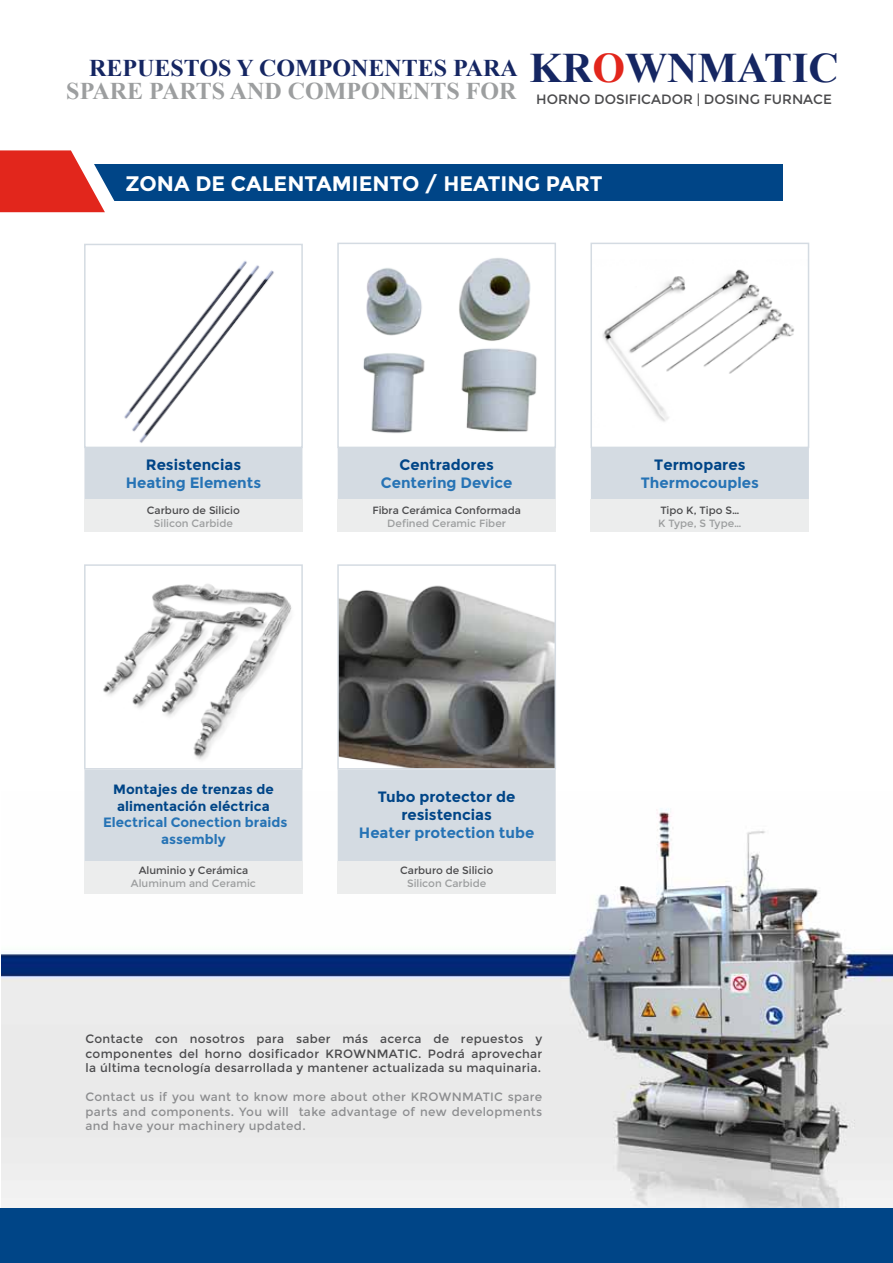
<style>
.page{position:relative;width:893px;height:1263px;background:#fff}
.page>*{position:absolute;margin:0;border:0;box-sizing:border-box;transform-origin:0 0}
.t1{font:700 24px/22.5px "Times New Roman";color:#9c9e9f}
.t2{font:700 21px "Montserrat";color:#fff}
.t3{font:700 15px "Montserrat";color:#2673b5}
.t4{font:700 15px/18px "Montserrat";color:#004587;text-align:center}
.t5{font:700 13.5px/16.5px "Montserrat";color:#004587}
.t6{font:700 13.5px/16.5px "Montserrat";color:#2673b5;text-align:center}
.t7{font:13.5px "Montserrat";color:#4b4b4d}
.t8{font:12px/14.4px "Montserrat";letter-spacing:.025em;color:#4b4b4d;text-align:justify}
.t9{font:12px/14.4px "Montserrat";letter-spacing:.025em;color:#8d8e90;text-align:justify}
.t10{font:10.5px "Montserrat";color:#4b4b4d}
.t11{font:10.5px "Montserrat";color:#9c9e9f}
.s1{color:#152662}
</style>
<div class="page">
<img style="left:1px;top:791px;width:892px;height:418px">
<div style="left:80px;top:164px;width:702px;height:36px;background:#004587"></div>
<svg style="left:0;top:150px;width:121px;height:62px"></svg>
<div style="left:0;top:1209px;width:893px;height:54px;background:#004587"></div>
<div style="left:84px;top:448px;width:218px;height:51px;background:#d4dbe2"></div>
<div style="left:84px;top:500px;width:218px;height:32px;background:#eceded"></div>
<img style="left:124px;top:261px;width:150px;height:182px">
<div style="left:84px;top:244px;width:219px;height:204px;border:2px solid #d4dbe2"></div>
<div style="left:84px;top:769px;width:218px;height:92px;background:#d4dbe2"></div>
<div style="left:84px;top:861px;width:218px;height:32px;background:#eceded"></div>
<img style="left:103px;top:584px;width:189px;height:176px">
<div style="left:84px;top:564px;width:219px;height:205px;border:2px solid #d4dbe2"></div>
<div style="left:338px;top:448px;width:218px;height:51px;background:#d4dbe2"></div>
<div style="left:338px;top:500px;width:218px;height:32px;background:#eceded"></div>
<img style="left:363px;top:258px;width:174px;height:175px">
<div style="left:337px;top:243px;width:219px;height:205px;border:2px solid #d4dbe2"></div>
<div style="left:338px;top:769px;width:218px;height:92px;background:#d4dbe2"></div>
<div style="left:338px;top:861px;width:218px;height:32px;background:#eceded"></div>
<img style="left:340px;top:585px;width:213px;height:181px">
<div style="left:337px;top:564px;width:219px;height:205px;border:2px solid #d4dbe2"></div>
<div style="left:591px;top:448px;width:218px;height:51px;background:#d4dbe2"></div>
<div style="left:591px;top:500px;width:218px;height:32px;background:#eceded"></div>
<img style="left:602px;top:269px;width:193px;height:153px">
<div style="left:590px;top:243px;width:219px;height:205px;border:2px solid #d4dbe2"></div>
<h1 class="t1" style="left:66px;top:56px;width:774px;text-indent:23px"><span class="s1">REPUESTOS Y COMPONENTES PARA<br></span>SPARE PARTS AND COMPONENTS FOR <sup>KR</sup><sup>O</sup><sup>WNMATIC</sup></h1>
<p class="t7" style="left:536px;top:91px;width:297px">HORNO DOSIFICADOR | DOSING FURNACE</p>
<h2 class="t2" style="left:126px;top:172px;width:478px">ZONA DE CALENTAMIENTO / HEATING PART</h2>
<p class="t4" style="left:146px;top:456px;width:97px">Resistencias</p>
<p class="t3" style="left:126px;top:474px;width:137px">Heating Elements</p>
<p class="t10" style="left:147px;top:504px;width:95px">Carburo de Silicio</p>
<p class="t11" style="left:154px;top:517px;width:81px">Silicon Carbide</p>
<p class="t4" style="left:399px;top:456px;width:96px">Centradores</p>
<p class="t3" style="left:381px;top:474px;width:133px">Centering Device</p>
<p class="t10" style="left:372px;top:504px;width:150px">Fibra Cerámica Conformada</p>
<p class="t11" style="left:387px;top:517px;width:120px">Defined Ceramic Fiber</p>
<p class="t4" style="left:654px;top:456px;width:93px">Termopares</p>
<p class="t3" style="left:641px;top:474px;width:119px">Thermocouples</p>
<p class="t10" style="left:660px;top:504px;width:81px">Tipo K, Tipo S…</p>
<p class="t11" style="left:658px;top:517px;width:85px">K Type, S Type…</p>
<p class="t5" style="left:113px;top:781px;width:162px">Montajes de trenzas de alimentación eléctrica</p>
<p class="t6" style="left:103px;top:814px;width:186px">Electrical Conection braids assembly</p>
<p class="t10" style="left:139px;top:865px;width:111px">Aluminio y Cerámica</p>
<p class="t11" style="left:131px;top:877px;width:127px">Aluminum and Ceramic</p>
<p class="t4" style="left:378px;top:788px;width:139px">Tubo protector de resistencias</p>
<p class="t3" style="left:359px;top:824px;width:177px">Heater protection tube</p>
<p class="t10" style="left:400px;top:865px;width:95px">Carburo de Silicio</p>
<p class="t11" style="left:407px;top:877px;width:81px">Silicon Carbide</p>
<p class="t8" style="left:86px;top:1032px;width:458px">Contacte con nosotros para saber más acerca de repuestos y componentes del horno dosificador KROWNMATIC. Podrá aprovechar la última tecnología desarrollada y mantener actualizada su maquinaria.</p>
<p class="t9" style="left:86px;top:1090px;width:458px">Contact us if you want to know more about other KROWNMATIC spare parts and components. You will take advantage of new developments and have your machinery updated.</p>
</div>
